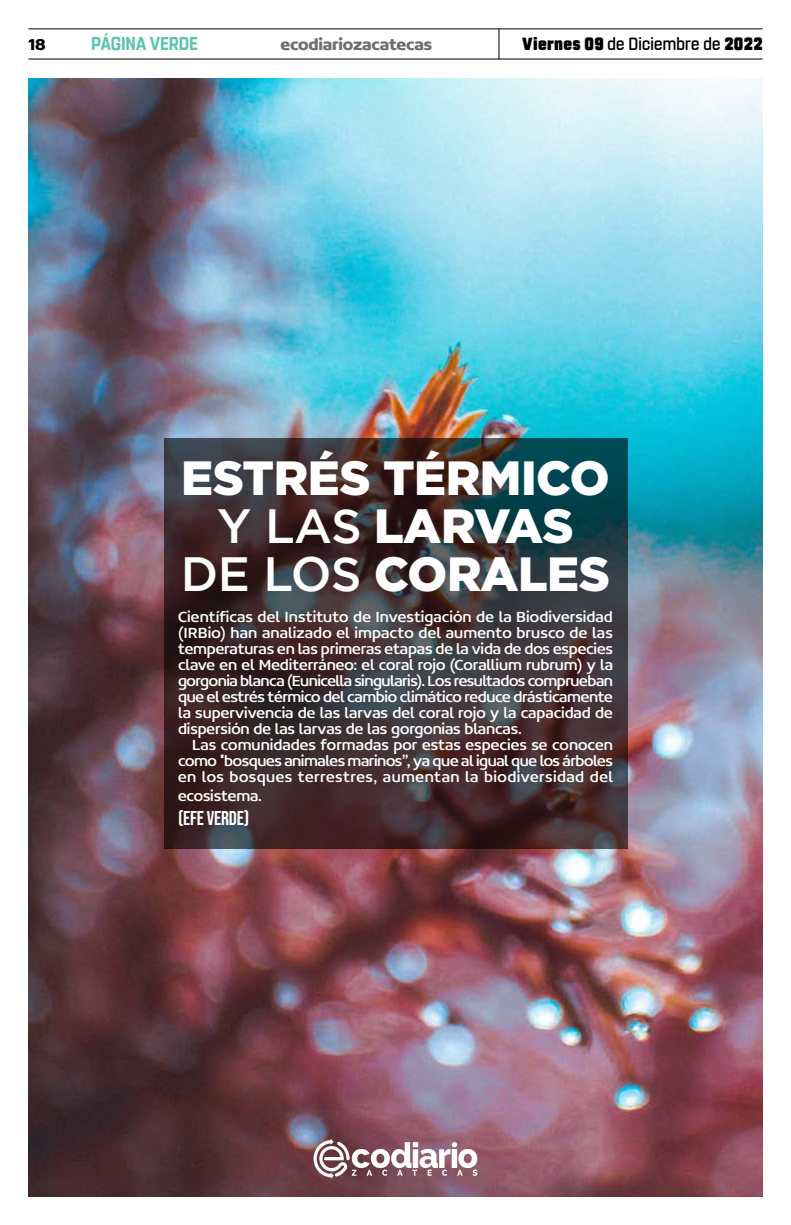
<style>
.page{position:relative;width:791px;height:1225px;background:#fff}
.page>*{position:absolute;margin:0;border:0;box-sizing:border-box;transform-origin:0 0}
.t1{font:900 48px/48px "Gotham";letter-spacing:-.01em;color:#fff;text-align:center}
.t2{font:20px "Bebas Neue";letter-spacing:-.01em;color:#fff}
.t3{font:700 18.6px "Rohn Rounded";letter-spacing:-.005em;color:#5ec4af;scale:.91 1}
.t4{font:900 17.6px "Rohn Rounded";letter-spacing:.02em;color:#000;scale:.91 1}
.t5{font:700 16.9px "Concord";letter-spacing:-.01em;color:#706f6f}
.t6{font:700 16.9px "Concord";color:#000}
.t7{font:16px/16px "Concord";letter-spacing:.005em;color:#fff;text-align:justify}
.s1{font-weight:500}
</style>
<div class="page">
<img style="left:28px;top:78px;width:735px;height:1118px">
<svg style="left:164px;top:438px;width:463px;height:410px;background:#392f33"></svg>
<svg style="left:313px;top:1138px;width:164px;height:40px"></svg>
<hr style="left:28px;top:28px;width:735px;height:1px;background:#000">
<hr style="left:28px;top:59px;width:735px;height:1px;background:#000">
<hr style="left:498px;top:29px;width:1px;height:31px;background:#000">
<p class="t6" style="left:28px;top:34px;width:19px">18</p>
<p class="t3" style="left:91px;top:32px;width:119px">PÁGINA VERDE</p>
<p class="t5" style="left:280px;top:34px;width:153px">ecodiariozacatecas</p>
<p class="t4" style="left:522px;top:33px;width:266px">Viernes 09 <span class="s1">de Diciembre de</span> 2022</p>
<h1 class="t1" style="left:181px;top:452px;width:431px">ESTRÉS TÉRMICO<br><span class="s1">Y LAS</span> LARVAS<br><span class="s1">DE LOS</span> CORALES</h1>
<p class="t7" style="left:178px;top:608px;width:436px">Científicas del Instituto de Investigación de la Biodiversidad (IRBio) han analizado el impacto del aumento brusco de las temperaturas en las primeras etapas de la vida de dos especies clave en el Mediterráneo: el coral rojo (Corallium rubrum) y la gorgonia blanca (Eunicella singularis). Los resultados comprueban que el estrés térmico del cambio climático reduce drásticamente la supervivencia de las larvas del coral rojo y la capacidad de dispersión de las larvas de las gorgonias blancas.</p>
<p class="t7" style="left:178px;top:736px;width:436px;text-indent:14px">Las comunidades formadas por estas especies se conocen como "bosques animales marinos”, ya que al igual que los árboles en los bosques terrestres, aumentan la biodiversidad del</p>
<p class="t7" style="left:178px;top:787px;width:85px">ecosistema.</p>
<p class="t2" style="left:178px;top:806px;width:73px">(EFE VERDE)</p>
</div>
